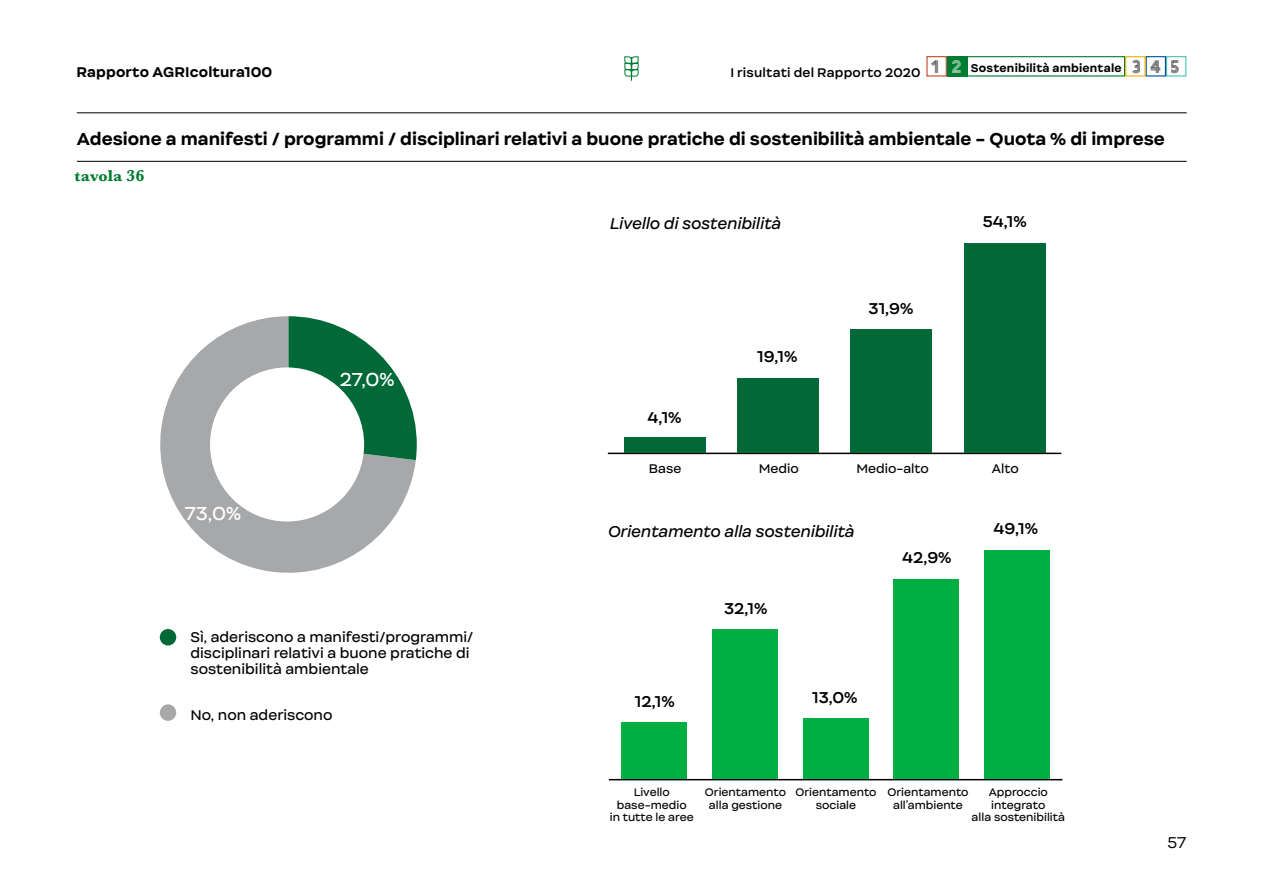
<style>
.page{position:relative;width:1263px;height:893px;background:#fff}
.page>*{position:absolute;margin:0;border:0;box-sizing:border-box;transform-origin:0 0}
.t1{font:18px "Internacional";color:#fff}
.t2{font:18px "Arya Triple";color:#000}
.t3{font:700 16.5px "Internacional";color:#000}
.t4{font:700 16.5px "Baskerville";letter-spacing:.005em;color:#007d32}
.t5{font:italic 15px "Internacional";color:#000}
.t6{font:600 15px "Internacional";color:#000}
.t7{font:300 15px "Internacional";color:#000}
.t8{font:13.5px/16.2px "Internacional";color:#000}
.t9{font:700 13.5px "Internacional";letter-spacing:.01em;color:#000}
.t10{font:600 12px "Internacional";letter-spacing:.015em;color:#000}
.t11{font:12px "Internacional";color:#000}
.t12{font:700 10.8px "Internacional";letter-spacing:.02em;color:#000}
.t13{font:10.5px/12.6px "Internacional";color:#000;text-align:center}
</style>
<div class="page">
<div style="left:926px;top:56px;width:21px;height:21px;border:1px solid #c24729"></div>
<div style="left:947px;top:56px;width:178px;height:21px;border:1px solid #007d32"></div>
<div style="left:947px;top:56px;width:21px;height:21px;background:#007d32"></div>
<div style="left:1145px;top:56px;width:21px;height:21px;border:1px solid #004b9b"></div>
<div style="left:1125px;top:56px;width:20px;height:21px;border:1px solid #f0b500"></div>
<div style="left:1166px;top:56px;width:20px;height:21px;border:1px solid #45c2b0"></div>
<svg style="left:624px;top:56px;width:14px;height:25px"></svg>
<hr style="left:77px;top:113px;width:1110px;height:1px;background:#000">
<hr style="left:77px;top:161px;width:1110px;height:1px;background:#000">
<svg style="left:160px;top:316px;width:256px;height:257px;fill:#a7a8a9"></svg>
<svg style="left:288px;top:316px;width:129px;height:144px"></svg>
<div style="left:210px;top:367px;width:154px;height:154px;background:#fff;border-radius:50%"></div>
<div style="left:160px;top:629px;width:16px;height:16px;background:#006937;border-radius:50%"></div>
<div style="left:160px;top:704px;width:16px;height:17px;background:#a7a8a9;border-radius:50%"></div>
<hr style="left:608px;top:453px;width:453px;height:1px;background:#010202">
<div style="left:624px;top:437px;width:81px;height:16px;background:#006937"></div>
<div style="left:737px;top:379px;width:82px;height:74px;background:#006937"></div>
<div style="left:850px;top:329px;width:82px;height:124px;background:#006937"></div>
<div style="left:964px;top:243px;width:81px;height:210px;background:#006937"></div>
<hr style="left:609px;top:779px;width:453px;height:1px;background:#010202">
<div style="left:622px;top:723px;width:65px;height:56px;background:#00ae42"></div>
<div style="left:712px;top:630px;width:66px;height:149px;background:#00ae42"></div>
<div style="left:803px;top:718px;width:65px;height:61px;background:#00ae42"></div>
<div style="left:894px;top:579px;width:65px;height:200px;background:#00ae42"></div>
<div style="left:984px;top:551px;width:66px;height:228px;background:#00ae42"></div>
<p class="t9" style="left:77px;top:63px;width:197px">Rapporto AGRIcoltura100</p>
<p class="t10" style="left:730px;top:64px;width:234px">I risultati del Rapporto 2020 <sup>1</sup> <sup>2</sup></p>
<h1 class="t2" style="left:1130px;top:56px;width:52px">345</h1>
<p class="t12" style="left:971px;top:61px;width:153px">Sostenibilità ambientale</p>
<p class="t3" style="left:77px;top:128px;width:1089px">Adesione a manifesti / programmi / disciplinari relativi a buone pratiche di sostenibilità ambientale - Quota % di imprese</p>
<p class="t4" style="left:75px;top:164px;width:71px">tavola 36</p>
<p class="t1" style="left:185px;top:502px;width:58px">73,0%</p>
<p class="t1" style="left:340px;top:368px;width:56px">27,0%</p>
<p class="t8" style="left:190px;top:629px;width:284px">Sì, aderiscono a manifesti/programmi/</p>
<p class="t8" style="left:190px;top:645px;width:281px">disciplinari relativi a buone pratiche di sostenibilità ambientale</p>
<p class="t8" style="left:190px;top:707px;width:144px">No, non aderiscono</p>
<p class="t5" style="left:609px;top:214px;width:173px">Livello di sostenibilità</p>
<p class="t6" style="left:648px;top:408px;width:35px">4,1%</p>
<p class="t6" style="left:757px;top:347px;width:42px">19,1%</p>
<p class="t6" style="left:869px;top:298px;width:46px">31,9%</p>
<p class="t6" style="left:983px;top:212px;width:45px">54,1%</p>
<p class="t11" style="left:649px;top:461px;width:34px">Base</p>
<p class="t11" style="left:759px;top:461px;width:42px">Medio</p>
<p class="t11" style="left:856px;top:461px;width:74px">Medio-alto</p>
<p class="t11" style="left:992px;top:461px;width:29px">Alto</p>
<p class="t5" style="left:607px;top:523px;width:248px">Orientamento alla sostenibilità</p>
<p class="t6" style="left:635px;top:692px;width:41px">12,1%</p>
<p class="t6" style="left:724px;top:599px;width:45px">32,1%</p>
<p class="t6" style="left:812px;top:688px;width:47px">13,0%</p>
<p class="t6" style="left:902px;top:548px;width:51px">42,9%</p>
<p class="t6" style="left:993px;top:519px;width:46px">49,1%</p>
<p class="t13" style="left:634px;top:786px;width:38px">Livello</p>
<p class="t13" style="left:617px;top:799px;width:71px">base-medio</p>
<p class="t13" style="left:610px;top:811px;width:85px">in tutte le aree</p>
<p class="t13" style="left:705px;top:786px;width:83px">Orientamento alla gestione</p>
<p class="t13" style="left:795px;top:786px;width:83px">Orientamento sociale</p>
<p class="t13" style="left:887px;top:786px;width:83px">Orientamento all’ambiente</p>
<p class="t13" style="left:989px;top:786px;width:61px;text-align:left">Approccio integrato</p>
<p class="t13" style="left:971px;top:811px;width:95px">alla sostenibilità</p>
<h3 class="t7" style="left:1167px;top:833px;width:20px">57</h3>
</div>
